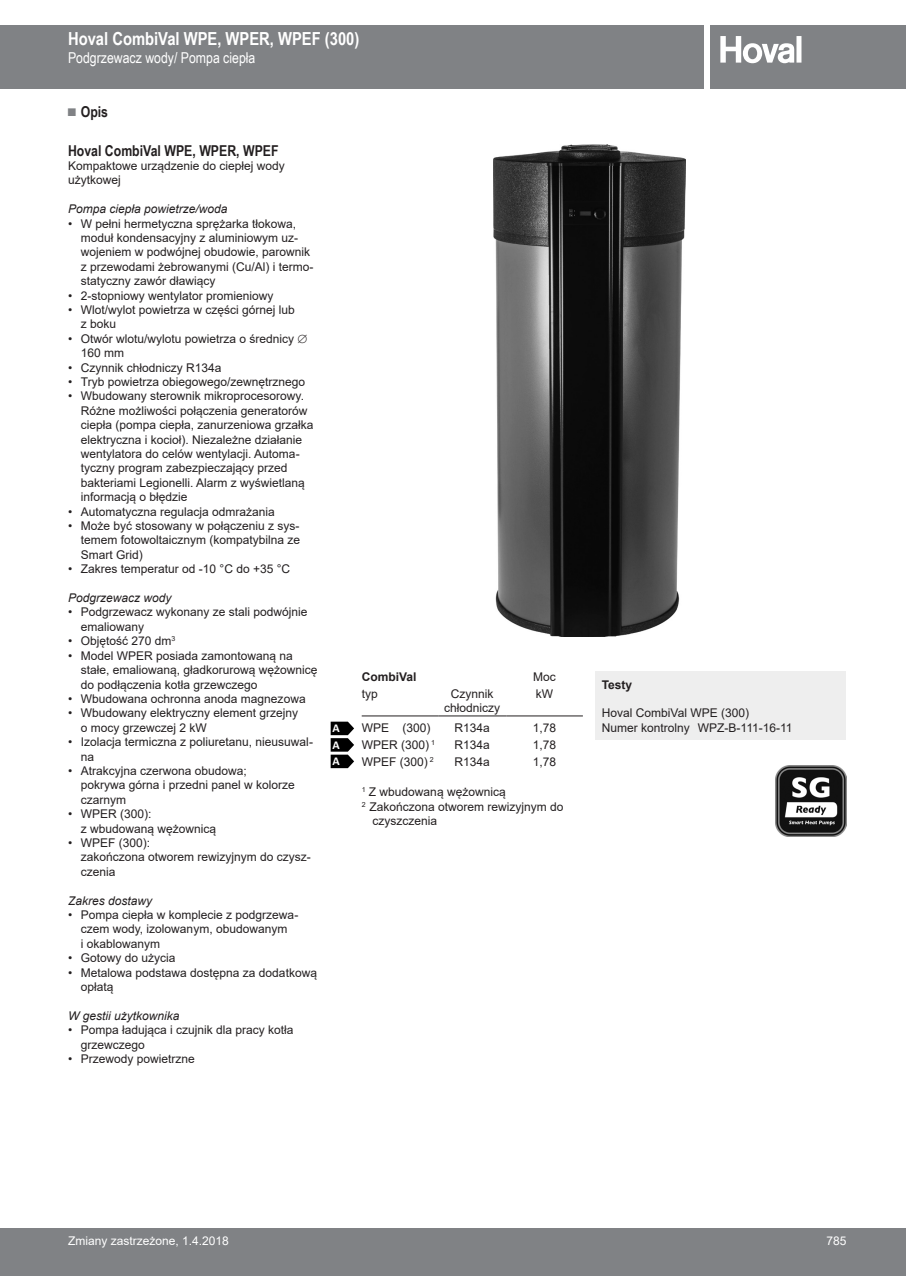
<style>
.page{position:relative;width:906px;height:1276px;background:#fff}
.page>*{position:absolute;margin:0;border:0;box-sizing:border-box;transform-origin:0 0}
.t1{font:700 18px "Arial Narrow";color:#fff}
.ANB_10{font:700 15px "Arial Narrow";color:#231f20}
.t2{font:15px "Arial Narrow";color:#fff}
.AR_08{font:12px/14.4px "Arial";color:#231f20}
.AI_08{font:italic 12px "Arial";color:#231f20}
.t3{font:12px "Arial";color:#fff}
.AR_08_Aufzählung_3mm{font:12px "Arial";color:#231f20}
.AB_08{font:700 12px "Arial";color:#231f20}
.AR_08-2{font:700 12px "Calibri";color:#fff}
.s1{font-size:16.5px;color:#808285}
</style>
<div class="page">
<div style="left:710px;top:26px;width:183px;height:63px;background:#808285"></div>
<svg style="left:720px;top:36px;width:81px;height:27px"></svg>
<div style="left:0;top:26px;width:703px;height:63px;background:#808285"></div>
<div style="left:0;top:1228px;width:906px;height:47px;background:#808285"></div>
<div style="left:893px;top:26px;width:13px;height:63px;background:#808285"></div>
<div style="left:595px;top:671px;width:251px;height:69px;background:#eee"></div>
<img style="left:493px;top:145px;width:192px;height:491px">
<hr style="left:362px;top:715px;width:76px;height:1px;background:#231f20">
<hr style="left:438px;top:715px;width:68px;height:1px;background:#231f20">
<hr style="left:506px;top:715px;width:77px;height:1px;background:#231f20">
<svg style="left:331px;top:721px;width:23px;height:47px"></svg>
<img style="left:776px;top:765px;width:70px;height:71px">
<h1 class="t1" style="left:68px;top:25px;width:293px">Hoval CombiVal WPE, WPER, WPEF (300)</h1>
<p class="t2" style="left:68px;top:46px;width:189px">Podgrzewacz wody/ Pompa ciepła</p>
<p class="ANB_10" style="left:68px;top:101px;width:42px"><span class="s1">■</span> Opis</p>
<p class="ANB_10" style="left:68px;top:139px;width:212px">Hoval CombiVal WPE, WPER, WPEF</p>
<p class="AR_08" style="left:68px;top:158px;width:218px">Kompaktowe urządzenie do ciepłej wody użytkowej</p>
<p class="AI_08" style="left:68px;top:201px;width:161px">Pompa ciepła powietrze/woda</p>
<p class="AR_08" style="left:81px;top:216px;width:234px;text-indent:-13px">• W pełni hermetyczna sprężarka tłokowa, moduł kondensacyjny z aluminiowym uz&shy;wojeniem w podwójnej obudowie, parownik z przewodami żebrowanymi (Cu/Al) i termo&shy;statyczny zawór dławiący</p>
<p class="AR_08" style="left:68px;top:288px;width:207px">• 2-stopniowy wentylator promieniowy</p>
<p class="AR_08" style="left:81px;top:302px;width:216px;text-indent:-13px">• Wlot/wylot powietrza w części górnej lub z boku</p>
<p class="AR_08" style="left:81px;top:331px;width:228px;text-indent:-13px">• Otwór wlotu/wylotu powietrza o średnicy ∅<br>160 mm</p>
<p class="AR_08" style="left:68px;top:360px;width:155px">• Czynnik chłodniczy R134a</p>
<p class="AR_08" style="left:68px;top:374px;width:239px">• Tryb powietrza obiegowego/zewnętrznego</p>
<p class="AR_08" style="left:81px;top:389px;width:234px;text-indent:-13px">• Wbudowany sterownik mikroprocesorowy.<br>Różne możliwości połączenia generatorów ciepła (pompa ciepła, zanurzeniowa grzałka elektryczna i kocioł). Niezależne działanie wentylatora do celów wentylacji. Automa&shy;tyczny program zabezpieczający przed bakteriami Legionelli. Alarm z wyświetlaną informacją o błędzie</p>
<p class="AR_08" style="left:68px;top:504px;width:208px">• Automatyczna regulacja odmrażania</p>
<p class="AR_08" style="left:81px;top:518px;width:221px;text-align:justify;text-indent:-13px">• Może być stosowany w połączeniu z sys&shy;temem fotowoltaicznym (kompatybilna ze Smart Grid)</p>
<p class="AR_08" style="left:68px;top:562px;width:224px">• Zakres temperatur od -10 °C do +35 °C</p>
<p class="AI_08" style="left:68px;top:590px;width:105px">Podgrzewacz wody</p>
<p class="AR_08" style="left:81px;top:605px;width:228px;text-indent:-13px">• Podgrzewacz wykonany ze stali podwójnie emaliowany</p>
<p class="AR_08" style="left:68px;top:634px;width:109px">• Objętość 270 dm<sup>3</sup></p>
<p class="AR_08" style="left:81px;top:648px;width:238px;text-indent:-13px">• Model WPER posiada zamontowaną na stałe, emaliowaną, gładkorurową wężownicę do podłączenia kotła grzewczego</p>
<p class="AR_08" style="left:68px;top:691px;width:239px">• Wbudowana ochronna anoda magnezowa</p>
<p class="AR_08" style="left:81px;top:706px;width:219px;text-indent:-13px">• Wbudowany elektryczny element grzejny o mocy grzewczej 2 kW</p>
<p class="AR_08" style="left:81px;top:734px;width:234px;text-indent:-13px">• Izolacja termiczna z poliuretanu, nieusuwal&shy;na</p>
<p class="AR_08" style="left:81px;top:763px;width:216px;text-indent:-13px">• Atrakcyjna czerwona obudowa;<br>pokrywa górna i przedni panel w kolorze czarnym</p>
<p class="AR_08" style="left:68px;top:806px;width:85px">• WPER (300):</p>
<p class="AR_08_Aufzählung_3mm" style="left:81px;top:820px;width:137px">z wbudowaną wężownicą</p>
<p class="AR_08" style="left:81px;top:835px;width:232px;text-indent:-13px">• WPEF (300):<br>zakończona otworem rewizyjnym do czysz&shy;czenia</p>
<p class="AI_08" style="left:68px;top:892px;width:86px">Zakres dostawy</p>
<p class="AR_08" style="left:81px;top:907px;width:219px;text-indent:-13px">• Pompa ciepła w komplecie z podgrzewa&shy;czem wody, izolowanym, obudowanym<br>i okablowanym</p>
<p class="AR_08" style="left:68px;top:950px;width:109px">• Gotowy do użycia</p>
<p class="AR_08" style="left:81px;top:965px;width:238px;text-indent:-13px">• Metalowa podstawa dostępna za dodatkową opłatą</p>
<p class="AI_08" style="left:68px;top:1008px;width:113px">W gestii użytkownika</p>
<p class="AR_08" style="left:81px;top:1022px;width:214px;text-indent:-13px">• Pompa ładująca i czujnik dla pracy kotła grzewczego</p>
<p class="AR_08" style="left:68px;top:1051px;width:128px">• Przewody powietrzne</p>
<p class="AR_08-2" style="left:332px;top:720px;width:9px">A</p>
<p class="AR_08-2" style="left:332px;top:736px;width:9px">A</p>
<p class="AR_08-2" style="left:332px;top:753px;width:9px">A</p>
<p class="AB_08" style="left:362px;top:668px;width:56px">CombiVal</p>
<p class="AR_08" style="left:533px;top:669px;width:24px">Moc</p>
<p class="AR_08" style="left:362px;top:686px;width:18px">typ</p>
<p class="AR_08" style="left:444px;top:686px;width:58px;text-align:center">Czynnik chłodniczy</p>
<p class="AR_08" style="left:536px;top:686px;width:19px">kW</p>
<p class="AR_08" style="left:362px;top:720px;width:70px">WPE (300)</p>
<p class="AR_08" style="left:454px;top:720px;width:37px">R134a</p>
<p class="AR_08" style="left:533px;top:720px;width:25px">1,78</p>
<p class="AR_08" style="left:362px;top:737px;width:75px">WPER (300) <sup>1</sup></p>
<p class="AR_08" style="left:454px;top:737px;width:37px">R134a</p>
<p class="AR_08" style="left:533px;top:737px;width:25px">1,78</p>
<p class="AR_08" style="left:362px;top:754px;width:73px">WPEF (300) <sup>2</sup></p>
<p class="AR_08" style="left:454px;top:754px;width:37px">R134a</p>
<p class="AR_08" style="left:533px;top:754px;width:25px">1,78</p>
<p class="AR_08" style="left:362px;top:784px;width:145px"><sup>1</sup> Z wbudowaną wężownicą</p>
<p class="AR_08" style="left:372px;top:799px;width:193px;text-indent:-11px"><sup>2</sup> Zakończona otworem rewizyjnym do czyszczenia</p>
<p class="AB_08" style="left:602px;top:676px;width:32px">Testy</p>
<p class="AR_08" style="left:602px;top:706px;width:149px">Hoval CombiVal WPE (300)</p>
<p class="AR_08" style="left:602px;top:720px;width:192px">Numer kontrolny WPZ-B-111-16-11</p>
<p class="t3" style="left:68px;top:1232px;width:162px">Zmiany zastrzeżone, 1.4.2018</p>
<p class="t3" style="left:826px;top:1232px;width:22px">785</p>
</div>
